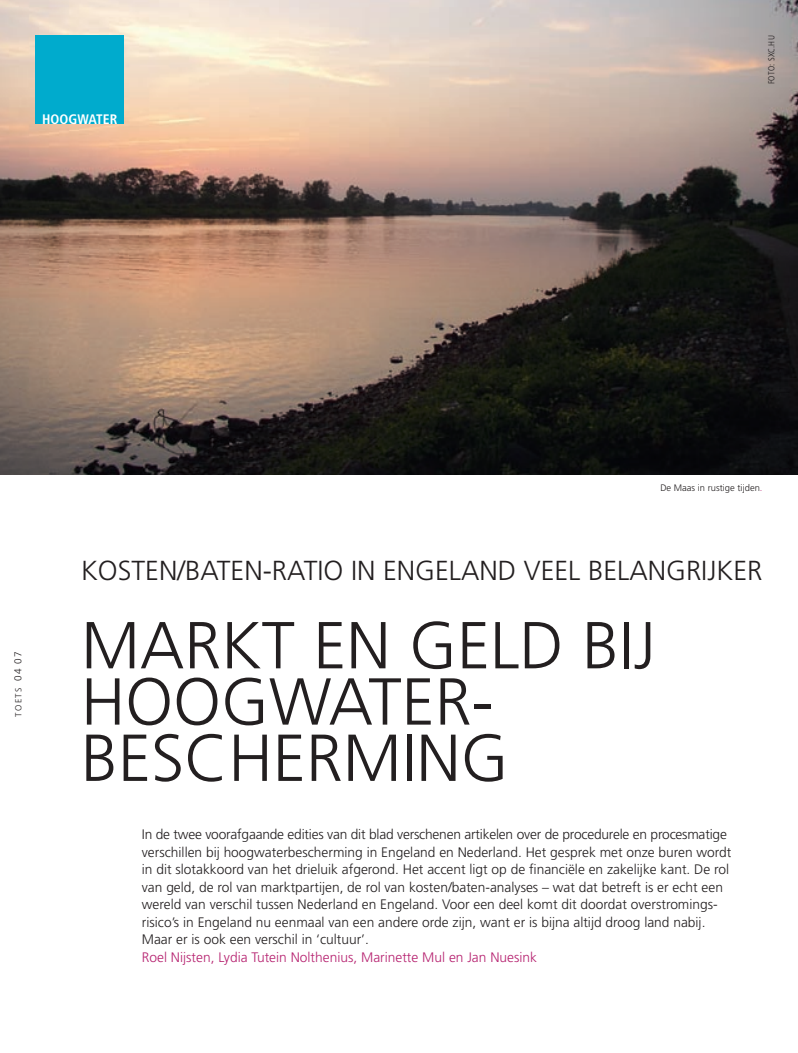
<style>
.page{position:relative;width:798px;height:1053px;background:#fff}
.page>*{position:absolute;margin:0;border:0;box-sizing:border-box;transform-origin:0 0}
._02_Kop{font:300 66.25px/56.2px "Frutiger";color:#231f20}
._01_chapeau{font:300 27.5px "Frutiger";color:#231f20}
._03_intro{font:300 13.75px/17.5px "Frutiger";color:#231f20}
._00_rubriek{font:700 condensed 13.75px "Frutiger";color:#fff}
._06_bijschrift{font:300 9.38px "Frutiger";color:#231f20}
.credit{font:300 condensed 8.75px "Frutiger";letter-spacing:.02em;color:#231f20}
.t1{font:300 8.75px "Frutiger";letter-spacing:.14em;color:#231f20}
.s1{font-size:10px}
.s2{color:#b62270}
</style>
<div class="page">
<img style="left:0;top:0;width:797px;height:474px">
<div style="left:35px;top:35px;width:89px;height:89px;background:#00abcd"></div>
<p class="_00_rubriek" style="left:42px;top:111px;width:77px">HOOGWATER</p>
<p class="credit" style="left:766px;top:84px;width:50px;rotate:-90deg">FOTO: sxc.hu</p>
<p class="t1" style="left:13px;top:716px;width:67px;rotate:-90deg">TOETS <span class="s1">04 07</span></p>
<p class="_06_bijschrift" style="left:660px;top:483px;width:104px">De Maas in rustige tijden<span class="s2">.</span></p>
<p class="_01_chapeau" style="left:81px;top:554px;width:33px">Koste</p>
<p class="_01_chapeau" style="left:159px;top:554px;width:604px">n/baten-ratio in Engeland veel belangrijker</p>
<p class="_02_Kop" style="left:81px;top:618px;width:576px;text-indent:265px">n geld bij hoogwate r-</p>
<p class="_02_Kop" style="left:81px;top:730px;width:429px">bescherming</p>
<p class="_02_Kop" style="left:81px;top:618px;width:170px">Markte</p>
<p class="_03_intro" style="left:142px;top:826px;width:591px">In de twee voorafgaande edities van dit blad verschenen artikelen over de procedurele en procesmatige verschillen bij hoogwaterbescherming in Engeland en Nederland. Het gesprek met onze buren wordt in dit slotakkoord van het drieluik afgerond. Het accent ligt op de financiële en zakelijke kant. De rol van geld, de rol van marktpartijen, de rol van kosten/baten-analyses – wat dat betreft is er echt een wereld van verschil tussen Nederland en Engeland. Voor een deel komt dit doordat overstromings&shy;risico’s in Engeland nu eenmaal van een andere orde zijn, want er is bijna altijd droog land nabij.<br>Maar er is ook een verschil in ‘cultuur’.<br><span class="s2">Roel N ijsten, Lydia Tutein Nolthenius, Marinette Mul en Jan N uesink</span></p>
</div>
